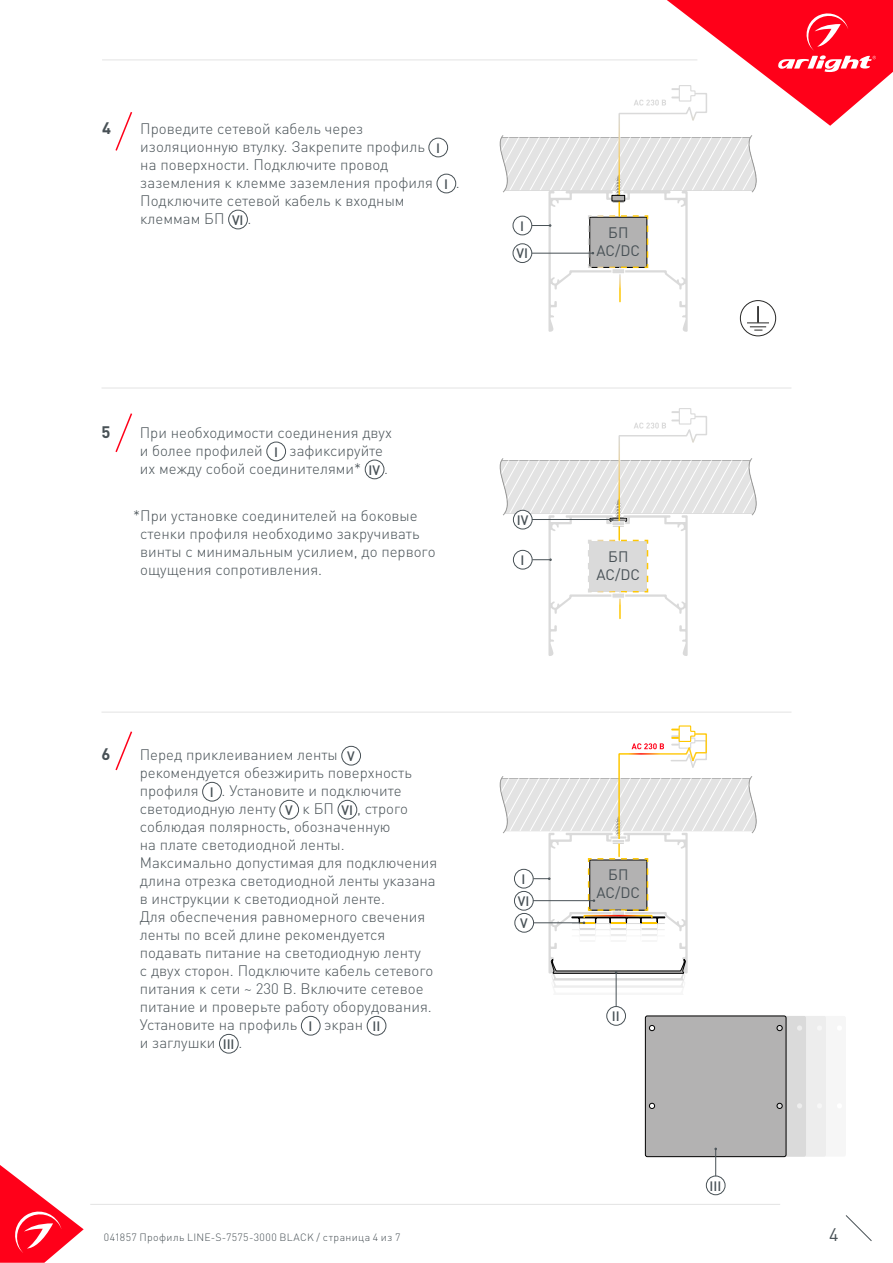
<style>
.page{position:relative;width:893px;height:1263px;background:#fff}
.page>*{position:absolute;margin:0;border:0;box-sizing:border-box;transform-origin:0 0}
.t1{font:18px "DIN Pro";color:#485156}
.t2{font:700 16.5px "DIN Pro";color:#485156}
.t3{font:300 15px/18px "DIN Pro";color:#485156}
.t4{font:15px/18px "DIN Pro";color:#485156;text-align:center}
.t5{font:500 13.5px/27.6px "DIN Pro";color:#485156}
.t6{font:300 10.5px "DIN Pro";letter-spacing:.035em;color:#485156}
.s1{font-weight:500;font-size:13.5px}
</style>
<div class="page">
<svg style="left:0;top:1165px;width:84px;height:98px"></svg>
<svg style="left:845px;top:1215px;width:27px;height:26px"></svg>
<hr style="left:102px;top:60px;width:595px;height:1px;background:#e3e3e3">
<hr style="left:90px;top:1204px;width:690px;height:1px;background:#e3e3e3">
<div style="left:267px;top:442px;width:19px;height:19px;border:1px solid #485156;border-radius:50%"></div>
<div style="left:365px;top:460px;width:19px;height:19px;border:1px solid #485156;border-radius:50%"></div>
<div style="left:342px;top:746px;width:19px;height:19px;border:1px solid #485156;border-radius:50%"></div>
<div style="left:202px;top:782px;width:20px;height:19px;border:1px solid #485156;border-radius:50%"></div>
<div style="left:280px;top:800px;width:19px;height:19px;border:1px solid #485156;border-radius:50%"></div>
<div style="left:338px;top:800px;width:19px;height:19px;border:1px solid #485156;border-radius:50%"></div>
<div style="left:301px;top:1016px;width:19px;height:19px;border:1px solid #485156;border-radius:50%"></div>
<div style="left:367px;top:1016px;width:19px;height:19px;border:1px solid #485156;border-radius:50%"></div>
<div style="left:219px;top:1034px;width:19px;height:19px;border:1px solid #485156;border-radius:50%"></div>
<svg style="left:115px;top:413px;width:18px;height:39px"></svg>
<svg style="left:115px;top:731px;width:18px;height:40px"></svg>
<div style="left:429px;top:138px;width:19px;height:19px;border:1px solid #485156;border-radius:50%"></div>
<div style="left:437px;top:174px;width:19px;height:19px;border:1px solid #485156;border-radius:50%"></div>
<div style="left:228px;top:210px;width:20px;height:19px;border:1px solid #485156;border-radius:50%"></div>
<svg style="left:115px;top:112px;width:18px;height:39px"></svg>
<hr style="left:102px;top:388px;width:689px;height:1px;background:#e3e3e3">
<hr style="left:102px;top:712px;width:689px;height:1px;background:#e3e3e3">
<div style="left:706px;top:1176px;width:19px;height:19px;border:1px solid #485156;border-radius:50%"></div>
<svg style="left:645px;top:1015px;width:181px;height:161px;background:#c1c1c1"></svg>
<div style="left:740px;top:300px;width:36px;height:36px;border:1px solid #282827;border-radius:50%"></div>
<svg style="left:492px;top:0;width:401px;height:332px"></svg>
<svg style="left:499px;top:408px;width:258px;height:248px"></svg>
<svg style="left:612px;top:593px;width:13px;height:5px"></svg>
<svg style="left:612px;top:521px;width:13px;height:5px"></svg>
<div style="left:607px;top:1006px;width:19px;height:19px;border:1px solid #485156;border-radius:50%"></div>
<hr style="left:616px;top:973px;width:1px;height:34px;background:#485156">
<svg style="left:499px;top:725px;width:258px;height:270px"></svg>
<p class="t2" style="left:102px;top:117px;width:10px">4</p>
<p class="t3" style="left:140px;top:119px;width:321px">Проведите сетевой кабель через изоляционную втулку. Закрепите профиль <span class="s1">I </span>на поверхности. Подключите провод заземления к клемме заземления профиля <span class="s1">I</span> .<br>Подключите сетевой кабель к входным клеммам БП <span class="s1">VI</span> .</p>
<p class="t5" style="left:516px;top:211px;width:13px">I<br>VI</p>
<p class="t2" style="left:102px;top:421px;width:10px">5</p>
<p class="t3" style="left:140px;top:423px;width:254px">При необходимости соединения двух и более профилей <span class="s1">I</span> зафиксируйте их между собой соединителями* <span class="s1">IV</span> .</p>
<p class="t3" style="left:140px;top:506px;width:297px;text-indent:-7px">*При установке соединителей на боковые стенки профиля необходимо закручивать винты с минимальным усилием, до первого ощущения сопротивления.</p>
<p class="t5" style="left:517px;top:506px;width:13px">IV</p>
<p class="t5" style="left:521px;top:546px;width:5px">I</p>
<p class="t2" style="left:102px;top:743px;width:10px">6</p>
<p class="t3" style="left:140px;top:745px;width:299px">Перед приклеиванием ленты <span class="s1">V </span>рекомендуется обезжирить поверхность профиля <span class="s1">I</span> . Установите и подключите светодиодную ленту <span class="s1">V</span> к БП <span class="s1">VI</span> , строго соблюдая полярность, обозначенную<br>на плате светодиодной ленты.<br>Максимально допустимая для подключения длина отрезка светодиодной ленты указана в инструкции к светодиодной ленте.<br>Для обеспечения равномерного свечения ленты по всей длине рекомендуется подавать питание на светодиодную ленту<br>с двух сторон. Подключите кабель сетевого питания к сети ~ 230 В. Включите сетевое питание и проверьте работу оборудования.<br>Установите на профиль <span class="s1">I</span> экран <span class="s1">II<br></span>и заглушки <span class="s1">III</span> .</p>
<p class="t5" style="left:522px;top:865px;width:5px">I</p>
<p class="t5" style="left:520px;top:909px;width:9px">V</p>
<p class="t5" style="left:518px;top:887px;width:13px">VI</p>
<p class="t4" style="left:597px;top:223px;width:45px">БП<br>AC/DC</p>
<p class="t4" style="left:597px;top:547px;width:45px">БП<br>AC/DC</p>
<p class="t4" style="left:597px;top:865px;width:45px">БП<br>AC/DC</p>
<p class="t5" style="left:612px;top:1002px;width:9px">II</p>
<p class="t5" style="left:710px;top:1171px;width:13px">III</p>
<p class="t6" style="left:104px;top:1230px;width:298px">041857 Профиль LINE-S-7575-3000 BLACK / страница 4 из 7</p>
<p class="t1" style="left:829px;top:1222px;width:11px">4</p>
</div>
